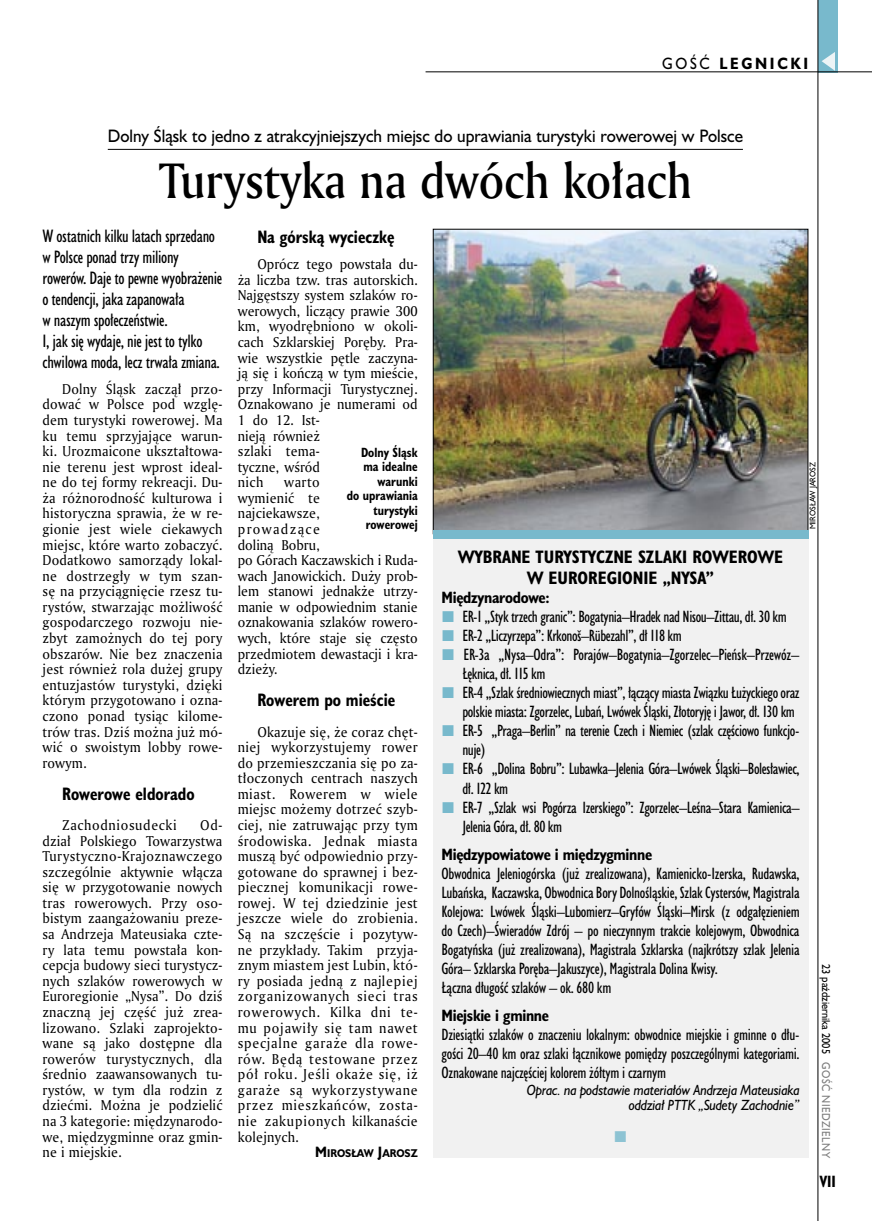
<style>
.page{position:relative;width:872px;height:1221px;background:#fff}
.page>*{position:absolute;margin:0;border:0;box-sizing:border-box;transform-origin:0 0}
._05a_tytyl_AmMd_32_pt{font:48px "Amerigo Md PL";color:#000;scale:.9 1}
._06-4_lead_lokal_HuCn_11_pt{font:16.5px/21px "Humanst 521 Cn PL";letter-spacing:-.02em;color:#000}
._04-3_nadtytul_lokal{font:16.5px "Humanst 521 PL";color:#000;scale:.94 1}
._04-2_tytul_ramki{font:700 16.5px/21px "Humanst 521 Cn PL";color:#000;text-align:center}
._04_srodtytul_HuCB_11_pt{font:700 16.5px "Humanst 521 Cn PL";color:#000;scale:.94 1}
._03-2_body_do_ramki{font:15px/19px "Humanst 521 Cn PL";letter-spacing:-.03em;color:#000}
._03-2_body_do_ramki-2{font:700 15px "Humanst 521 Cn PL";letter-spacing:-.02em;color:#000}
._15b_temat_prawo{font:700 15px "Humanst 521 PL";letter-spacing:.2em;color:#000;scale:.9 1}
._17_pagina_prawa{font:700 15px "Humanst 521 Cn PL";color:#000;scale:.94 1}
._01_body_tekst{font:13.8px/15.6px "Amerigo PL";color:#000;text-align:justify;scale:.94 1}
._01_body_tekst-2{font:13.8px "Amerigo PL";letter-spacing:.05em;color:#000;scale:.94 1}
._12b_miasto_na_koncu_Hu{font:italic 13.5px/15.6px "Humanst 521 PL";letter-spacing:-.02em;color:#000;text-align:right;scale:.92 1}
._09_podpis_zdjecia_HuCnB{font:700 12.3px/14.4px "Humanst 521 Cn PL";color:#000;text-align:right;scale:.94 1}
._19_data_prawa{font:10.5px "Humanst 521 PL";color:#000;scale:.9 1}
._19a_data_prawa_GOSC{font:10.5px "Humanst 521 PL";letter-spacing:.05em;color:#7c7c7c;scale:.9 1}
._12a_autor_na_koncu_HuBd{font:700 10.35px "Humanst 521 PL";color:#000;scale:.9 1}
._09a_autor_zdjecia_Hu_5_pt{font:7.5px "Humanst 521 PL";color:#000;scale:.94 1}
.s1{font-weight:400}
.s2{font-size:13.8px}
</style>
<div class="page">
<div style="left:818px;top:0;width:19px;height:72px;background:#78b9cc"></div>
<hr style="left:817px;top:0;width:1px;height:1220px;background:#000">
<svg style="left:821px;top:52px;width:14px;height:19px"></svg>
<hr style="left:425px;top:72px;width:447px;height:1px;background:#000">
<hr style="left:108px;top:149px;width:635px;height:1px;background:#000">
<img style="left:435px;top:231px;width:371px;height:299px">
<div style="left:433px;top:534px;width:375px;height:622px;background:#f1f1f1"></div>
<div style="left:433px;top:530px;width:375px;height:8px;background:#78b9cc"></div>
<p class="_15b_temat_prawo" style="left:662px;top:53px;width:164px"><span class="s1">GOŚĆ</span> LEGNICKI</p>
<p class="_04-3_nadtytul_lokal" style="left:108px;top:125px;width:677px">Dolny Śląsk to jedno z atrakcyjniejszych miejsc do uprawiania turystyki rowerowej w Polsce</p>
<p class="_05a_tytyl_AmMd_32_pt" style="left:159px;top:149px;width:594px">Turystyka na dwóch kołach</p>
<p class="_06-4_lead_lokal_HuCn_11_pt" style="left:43px;top:225px;width:181px">W ostatnich kilku latach sprzedano w Polsce ponad trzy miliony rowerów. Daje to pewne wyobrażenie o tendencji, jaka zapanowała<br>w naszym społeczeństwie.<br>I, jak się wydaje, nie jest to tylko chwilowa moda, lecz trwała zmiana.</p>
<p class="_01_body_tekst" style="left:43px;top:380px;width:193px;text-indent:20px">Dolny Śląsk zaczął przo&shy;dować w Polsce pod wzglę&shy;dem turystyki rowerowej. Ma ku temu sprzyjające warun&shy;ki. Urozmaicone ukształtowa&shy;nie terenu jest wprost ideal&shy;ne do tej formy rekreacji. Du&shy;ża różnorodność kulturowa i historyczna sprawia, że w re&shy;gionie jest wiele ciekawych miejsc, które warto zobaczyć.<br>Dodatkowo samorządy lokal&shy;ne dostrzegły w tym szan&shy;sę na przyciągnięcie rzesz tu&shy;rystów, stwarzając możliwość gospodarczego rozwoju nie&shy;zbyt zamożnych do tej pory obszarów. Nie bez znaczenia jest również rola dużej grupy entuzjastów turystyki, dzięki którym przygotowano i ozna&shy;czono ponad tysiąc kilome&shy;trów tras. Dziś można już mó&shy;wić o swoistym lobby rowe&shy;rowym.</p>
<p class="_04_srodtytul_HuCB_11_pt" style="left:62px;top:782px;width:142px">Rowerowe eldorado</p>
<p class="_01_body_tekst-2" style="left:62px;top:815px;width:123px">Zachodniosudecki</p>
<p class="_04_srodtytul_HuCB_11_pt" style="left:257px;top:226px;width:147px">Na górską wycieczkę</p>
<p class="_01_body_tekst" style="left:238px;top:256px;width:193px;text-align:left;text-indent:20px">Oprócz tego powstała du&shy;ża liczba tzw. tras autorskich.<br>Najgęstszy system szlaków ro&shy;werowych, liczący prawie 300 km, wyodrębniono w okoli&shy;cach Szklarskiej Poręby. Pra&shy;wie wszystkie pętle zaczyna&shy;ją się i kończą w tym mieście, przy Informacji Turystycznej.<br>Oznakowano je numerami od<br>1 do 12. Ist-<br>nieją również<br>szlaki tema-<br>tyczne, wśród<br>nich</p>
<p class="_09_podpis_zdjecia_HuCnB" style="left:347px;top:445px;width:77px">Dolny Śląsk ma idealne warunki<br>do uprawiania turystyki rowerowej</p>
<p class="_01_body_tekst" style="left:238px;top:474px;width:193px;text-align:left;text-indent:47px">warto<br>wymienić te<br>najciekawsze,<br>prowadzące<br>doliną Bobru,<br>po Górach Kaczawskich i Ruda&shy;wach Janowickich. Duży prob&shy;lem stanowi jednakże utrzy&shy;manie w odpowiednim stanie oznakowania szlaków rowero&shy;wych, które staje się często przedmiotem dewastacji i kra&shy;dzieży.</p>
<p class="_04_srodtytul_HuCB_11_pt" style="left:257px;top:689px;width:148px">Rowerem po mieście</p>
<p class="_01_body_tekst" style="left:238px;top:723px;width:193px;text-indent:20px">Okazuje się, że coraz chęt&shy;niej wykorzystujemy rower do przemieszczania się po za&shy;tłoczonych centrach naszych miast. Rowerem w wiele miejsc możemy dotrzeć szyb&shy;ciej, nie zatruwając przy tym środowiska. Jednak miasta muszą być odpowiednio przy&shy;gotowane do sprawnej i bez&shy;piecznej komunikacji rowe&shy;rowej. W tej dziedzinie jest jeszcze wiele do zrobienia.<br>Są na szczęście i pozytyw&shy;ne przykłady. Takim przyja&shy;znym miastem jest Lubin, któ&shy;ry posiada jedną z najlepiej zorganizowanych sieci tras rowerowych. Kilka dni te&shy;mu pojawiły się tam nawet specjalne garaże dla rowe&shy;rów. Będą testowane przez pół roku. Jeśli okaże się, iż garaże są wykorzystywane przez mieszkańców, zosta&shy;nie zakupionych kilkanaście kolejnych.</p>
<p class="_12a_autor_na_koncu_HuBd" style="left:315px;top:1146px;width:115px"><span class="s2">M</span>IROSŁAW <span class="s2">J</span>AROSZ</p>
<p class="_04-2_tytul_ramki" style="left:458px;top:545px;width:326px">WYBRANE TURYSTYCZNE SZLAKI ROWEROWE<br>W EUROREGIONIE „NYSA”</p>
<p class="_03-2_body_do_ramki-2" style="left:441px;top:587px;width:110px">Międzynarodowe:</p>
<p class="_03-2_body_do_ramki" style="left:462px;top:606px;width:326px">ER-1 „Styk trzech granic”: Bogatynia–Hradek nad Nisou–Zittau, dł. 30 km</p>
<p class="_03-2_body_do_ramki" style="left:462px;top:626px;width:221px">ER-2 „Liczyrzepa”: Krkonoš–Rübezahl”, dł 118 km</p>
<p class="_03-2_body_do_ramki" style="left:462px;top:645px;width:338px">ER-3a „Nysa–Odra”: Porajów–Bogatynia–Zgorzelec–Pieńsk–Przewóz–<br>Łęknica, dł. 115 km</p>
<p class="_03-2_body_do_ramki" style="left:462px;top:683px;width:339px">ER-4 „Szlak średniowiecznych miast”, łączący miasta Związku Łużyckiego oraz polskie miasta: Zgorzelec, Lubań, Lwówek Śląski, Złotoryję i Jawor, dł. 130 km</p>
<p class="_03-2_body_do_ramki" style="left:462px;top:721px;width:339px">ER-5 „Praga–Berlin” na terenie Czech i Niemiec (szlak częściowo funkcjo&shy;nuje)</p>
<p class="_03-2_body_do_ramki" style="left:462px;top:759px;width:339px">ER-6 „Dolina Bobru”: Lubawka–Jelenia Góra–Lwówek Śląski–Bolesławiec, dł. 122 km</p>
<p class="_03-2_body_do_ramki" style="left:462px;top:797px;width:339px">ER-7 „Szlak wsi Pogórza Izerskiego”: Zgorzelec–Leśna–Stara Kamienica–<br>Jelenia Góra, dł. 80 km</p>
<p class="_03-2_body_do_ramki-2" style="left:441px;top:843px;width:212px">Międzypowiatowe i międzygminne</p>
<p class="_03-2_body_do_ramki" style="left:441px;top:863px;width:360px;text-align:justify">Obwodnica Jeleniogórska (już zrealizowana), Kamienicko-Izerska, Rudawska, Lubańska, Kaczawska, Obwodnica Bory Dolnośląskie, Szlak Cystersów, Magistrala Kolejowa: Lwówek Śląski–Lubomierz–Gryfów Śląski–Mirsk (z odgałęzieniem do Czech)–Świeradów Zdrój – po nieczynnym trakcie kolejowym, Obwodnica Bogatyńska (już zrealizowana), Magistrala Szklarska (najkrótszy szlak Jelenia Góra– Szklarska Poręba–Jakuszyce), Magistrala Dolina Kwisy.</p>
<p class="_03-2_body_do_ramki" style="left:441px;top:977px;width:171px">Łączna długość szlaków – ok. 680 km</p>
<p class="_03-2_body_do_ramki-2" style="left:441px;top:1005px;width:109px">Miejskie i gminne</p>
<p class="_03-2_body_do_ramki" style="left:441px;top:1025px;width:360px;text-align:justify">Dziesiątki szlaków o znaczeniu lokalnym: obwodnice miejskie i gminne o dłu&shy;gości 20–40 km oraz szlaki łącznikowe pomiędzy poszczególnymi kategoriami.<br>Oznakowane najczęściej kolorem żółtym i czarnym</p>
<p class="_12b_miasto_na_koncu_Hu" style="left:527px;top:1081px;width:298px">Oprac. na podstawie materiałów Andrzeja Mateusiaka oddział PTTK „Sudety Zachodnie<span class="s2">”</span></p>
<p class="_01_body_tekst" style="left:43px;top:816px;width:193px;text-indent:158px">Od&shy;dział Polskiego Towarzystwa Turystyczno-Krajoznawczego szczególnie aktywnie włącza się w przygotowanie nowych tras rowerowych. Przy oso&shy;bistym zaangażowaniu preze&shy;sa Andrzeja Mateusiaka czte&shy;ry lata temu powstała kon&shy;cepcja budowy sieci turystycz&shy;nych szlaków rowerowych w Euroregionie „Nysa”. Do dziś znaczną jej część już zrea&shy;lizowano. Szlaki zaprojekto&shy;wane są jako dostępne dla rowerów turystycznych, dla średnio zaawansowanych tu&shy;rystów, w tym dla rodzin z dziećmi. Można je podzielić na 3 kategorie: międzynarodo&shy;we, międzygminne oraz gmin&shy;ne i miejskie.</p>
<p class="_09a_autor_zdjecia_Hu_5_pt" style="left:807px;top:529px;width:72px;rotate:-90deg">MIROSŁAW JAROSZ</p>
<p class="_19_data_prawa" style="left:833px;top:964px;width:101px;rotate:90deg">23 października 2005</p>
<p class="_19a_data_prawa_GOSC" style="left:833px;top:1062px;width:108px;rotate:90deg">GOŚĆ NIEDZIELNY</p>
<p class="_17_pagina_prawa" style="left:819px;top:1171px;width:19px">VII</p>
</div>
